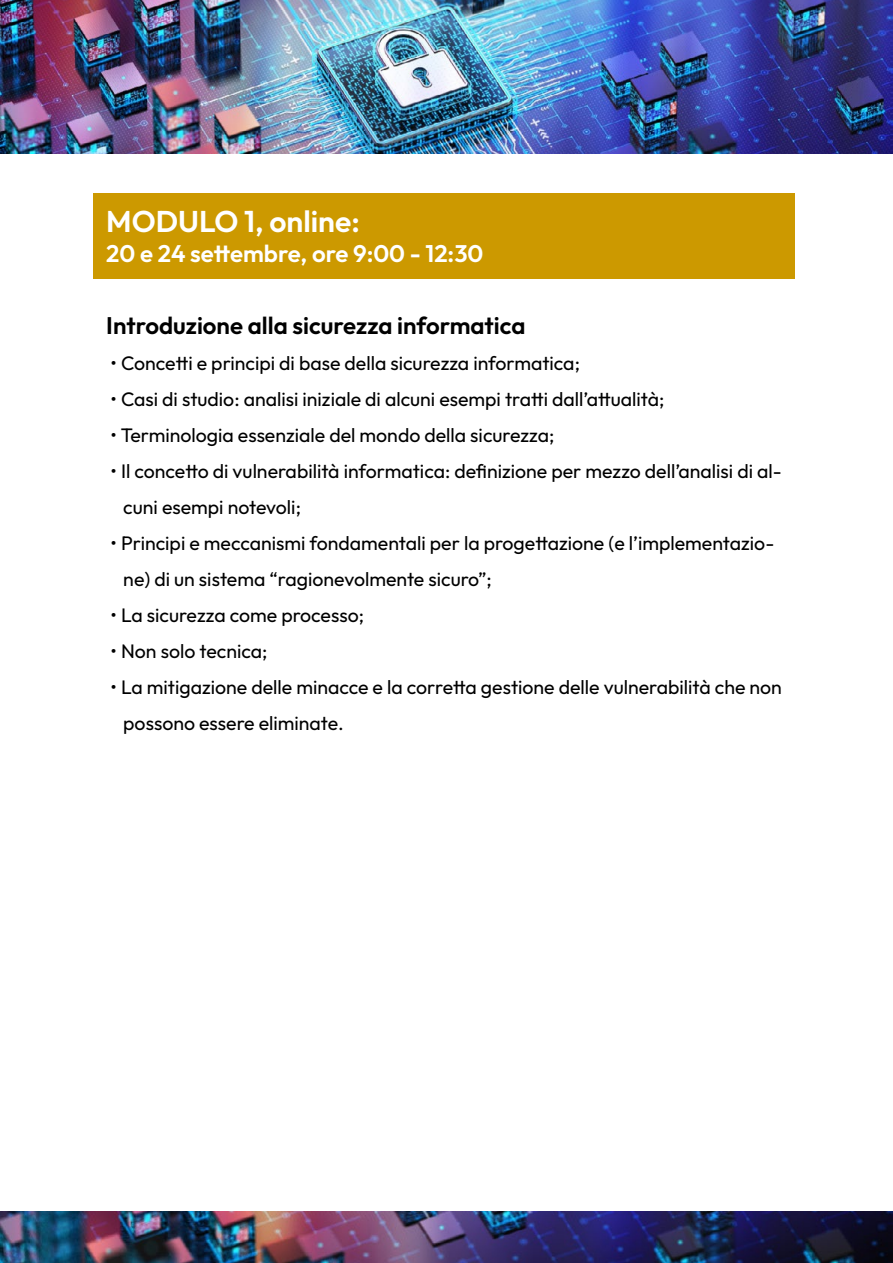
<style>
.page{position:relative;width:893px;height:1263px;background:#fff}
.page>*{position:absolute;margin:0;border:0;box-sizing:border-box;transform-origin:0 0}
.t1{font:600 30px "Outfit";color:#fff}
.t2{font:600 24px "Outfit";color:#000}
.t3{font:600 24px "Outfit";color:#fff}
.t4{font:19.5px/36px "Outfit";color:#000}
</style>
<div class="page">
<img style="left:0;top:0;width:893px;height:153px">
<img style="left:0;top:1212px;width:893px;height:51px">
<div style="left:94px;top:193px;width:701px;height:86px;background:#c90"></div>
<h1 class="t1" style="left:106px;top:202px;width:255px">MODULO 1, online:</h1>
<p class="t3" style="left:106px;top:238px;width:379px">20 e 24 settembre, ore 9:00 - 12:30</p>
<p class="t2" style="left:106px;top:310px;width:421px">Introduzione alla sicurezza informatica</p>
<p class="t4" style="left:111px;top:346px;width:471px">• Concetti e principi di base della sicurezza informatica;</p>
<p class="t4" style="left:111px;top:382px;width:555px">• Casi di studio: analisi iniziale di alcuni esempi tratti dall’attualità;</p>
<p class="t4" style="left:111px;top:418px;width:445px">• Terminologia essenziale del mondo della sicurezza;</p>
<p class="t4" style="left:123px;top:454px;width:660px;text-indent:-13px">• Il concetto di vulnerabilità informatica: definizione per mezzo dell’analisi di al&shy;cuni esempi notevoli;</p>
<p class="t4" style="left:123px;top:526px;width:653px;text-indent:-13px">• Principi e meccanismi fondamentali per la progettazione (e l’implementazio&shy;ne) di un sistema “ragionevolmente sicuro”;</p>
<p class="t4" style="left:111px;top:598px;width:255px">• La sicurezza come processo;</p>
<p class="t4" style="left:111px;top:634px;width:158px">• Non solo tecnica;</p>
<p class="t4" style="left:123px;top:670px;width:660px;text-indent:-13px">• La mitigazione delle minacce e la corretta gestione delle vulnerabilità che non possono essere eliminate.</p>
</div>
